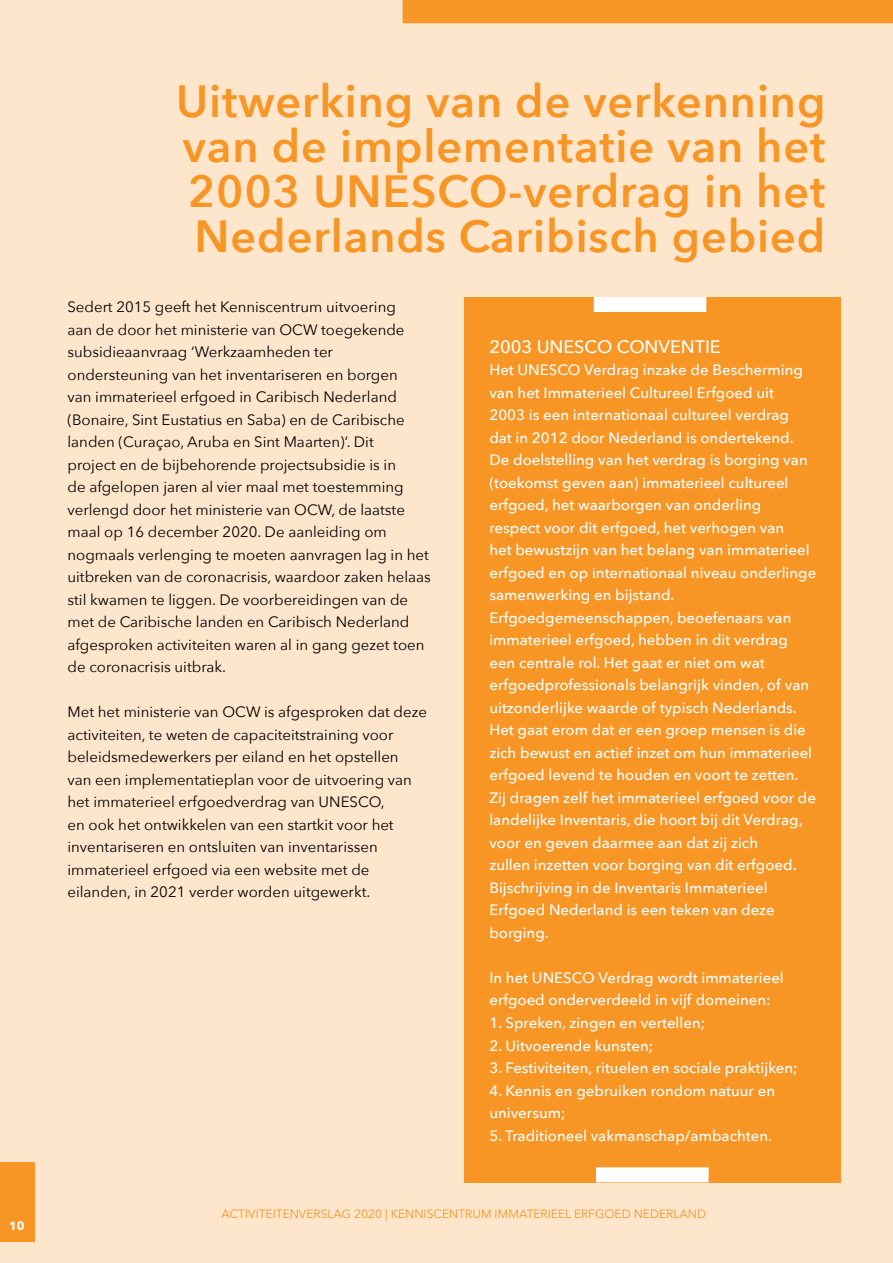
<style>
.page{position:relative;width:893px;height:1263px;background:#fee6cc}
.page>*{position:absolute;margin:0;border:0;box-sizing:border-box;transform-origin:0 0}
.Headline_-_Align_Lef{font:600 45px/45px "Avenir Next";letter-spacing:.02em;color:#f79525;text-align:justify}
.Body_Text{font:500 18px "Avenir Next";color:#fff}
.Body_Text-2{font:500 15px/22.5px "Avenir Next";color:#fff}
.Body_Text-3{font:15px/22.5px "Avenir Next";color:#000}
.t1{font:12px "Avenir Next";color:#f79525}
.t2{font:700 12px "Avenir Next";color:#fff}
</style>
<div class="page">
<div style="left:0;top:1163px;width:35px;height:79px;background:#f79525"></div>
<div style="left:403px;top:0;width:490px;height:23px;background:#f79525"></div>
<div style="left:464px;top:297px;width:377px;height:885px;background:#f79525"></div>
<div style="left:594px;top:297px;width:112px;height:15px;background:#fff"></div>
<div style="left:596px;top:1167px;width:113px;height:15px;background:#fff"></div>
<p class="t2" style="left:9px;top:1215px;width:17px">10</p>
<p class="Headline_-_Align_Lef" style="left:176px;top:78px;width:651px">Uitwerking van de verkenning van de implementatie van het 2003 UNESCO-verdrag in het Nederlands Caribisch gebied</p>
<p class="Body_Text-3" style="left:68px;top:295px;width:365px">Sedert 2015 geeft het Kenniscentrum uitvoering<br>aan de door het ministerie van OCW toegekende subsidieaanvraag ‘Werkzaamheden ter ondersteuning van het inventariseren en borgen<br>van immaterieel erfgoed in Caribisch Nederland (Bonaire, Sint Eustatius en Saba) en de Caribische landen (Curaçao, Aruba en Sint Maarten)’. Dit<br>project en de bijbehorende projectsubsidie is in<br>de afgelopen jaren al vier maal met toestemming verlengd door het ministerie van OCW, de laatste maal op 16 december 2020. De aanleiding om nogmaals verlenging te moeten aanvragen lag in het uitbreken van de coronacrisis, waardoor zaken helaas stil kwamen te liggen. De voorbereidingen van de met de Caribische landen en Caribisch Nederland afgesproken activiteiten waren al in gang gezet toen de coronacrisis uitbrak.</p>
<p class="Body_Text-3" style="left:68px;top:700px;width:361px">Met het ministerie van OCW is afgesproken dat deze activiteiten, te weten de capaciteitstraining voor beleidsmedewerkers per eiland en het opstellen<br>van een implementatieplan voor de uitvoering van het immaterieel erfgoedverdrag van UNESCO,<br>en ook het ontwikkelen van een startkit voor het inventariseren en ontsluiten van inventarissen immaterieel erfgoed via een website met de eilanden, in 2021 verder worden uitgewerkt.</p>
<p class="Body_Text" style="left:489px;top:331px;width:233px">2003 UNESCO CONVENTIE</p>
<p class="Body_Text-2" style="left:489px;top:358px;width:328px">Het UNESCO Verdrag inzake de Bescherming van het Immaterieel Cultureel Erfgoed uit<br>2003 is een internationaal cultureel verdrag<br>dat in 2012 door Nederland is ondertekend.<br>De doelstelling van het verdrag is borging van (toekomst geven aan) immaterieel cultureel erfgoed, het waarborgen van onderling<br>respect voor dit erfgoed, het verhogen van<br>het bewustzijn van het belang van immaterieel erfgoed en op internationaal niveau onderlinge samenwerking en bijstand.</p>
<p class="Body_Text-2" style="left:489px;top:606px;width:328px">Erfgoedgemeenschappen, beoefenaars van immaterieel erfgoed, hebben in dit verdrag een centrale rol. Het gaat er niet om wat erfgoedprofessionals belangrijk vinden, of van uitzonderlijke waarde of typisch Nederlands.<br>Het gaat erom dat er een groep mensen is die zich bewust en actief inzet om hun immaterieel erfgoed levend te houden en voort te zetten.<br>Zij dragen zelf het immaterieel erfgoed voor de landelijke Inventaris, die hoort bij dit Verdrag, voor en geven daarmee aan dat zij zich<br>zullen inzetten voor borging van dit erfgoed.<br>Bijschrijving in de Inventaris Immaterieel Erfgoed Nederland is een teken van deze borging.</p>
<p class="Body_Text-2" style="left:489px;top:966px;width:296px">In het UNESCO Verdrag wordt immaterieel erfgoed onderverdeeld in vijf domeinen:</p>
<p class="Body_Text-2" style="left:489px;top:1011px;width:217px">1. Spreken, zingen en vertellen;</p>
<p class="Body_Text-2" style="left:489px;top:1033px;width:165px">2. Uitvoerende kunsten;</p>
<p class="Body_Text-2" style="left:489px;top:1056px;width:310px">3. Festiviteiten, rituelen en sociale praktijken;</p>
<p class="Body_Text-2" style="left:489px;top:1078px;width:287px">4. Kennis en gebruiken rondom natuur en universum;</p>
<p class="Body_Text-2" style="left:489px;top:1123px;width:284px">5. Traditioneel vakmanschap/ambachten.</p>
<p class="t1" style="left:221px;top:1204px;width:486px">ACTIVITEITENVERSLAG 2020 | KENNISCENTRUM IMMATERIEEL ERFGOED NEDERLAND</p>
</div>
